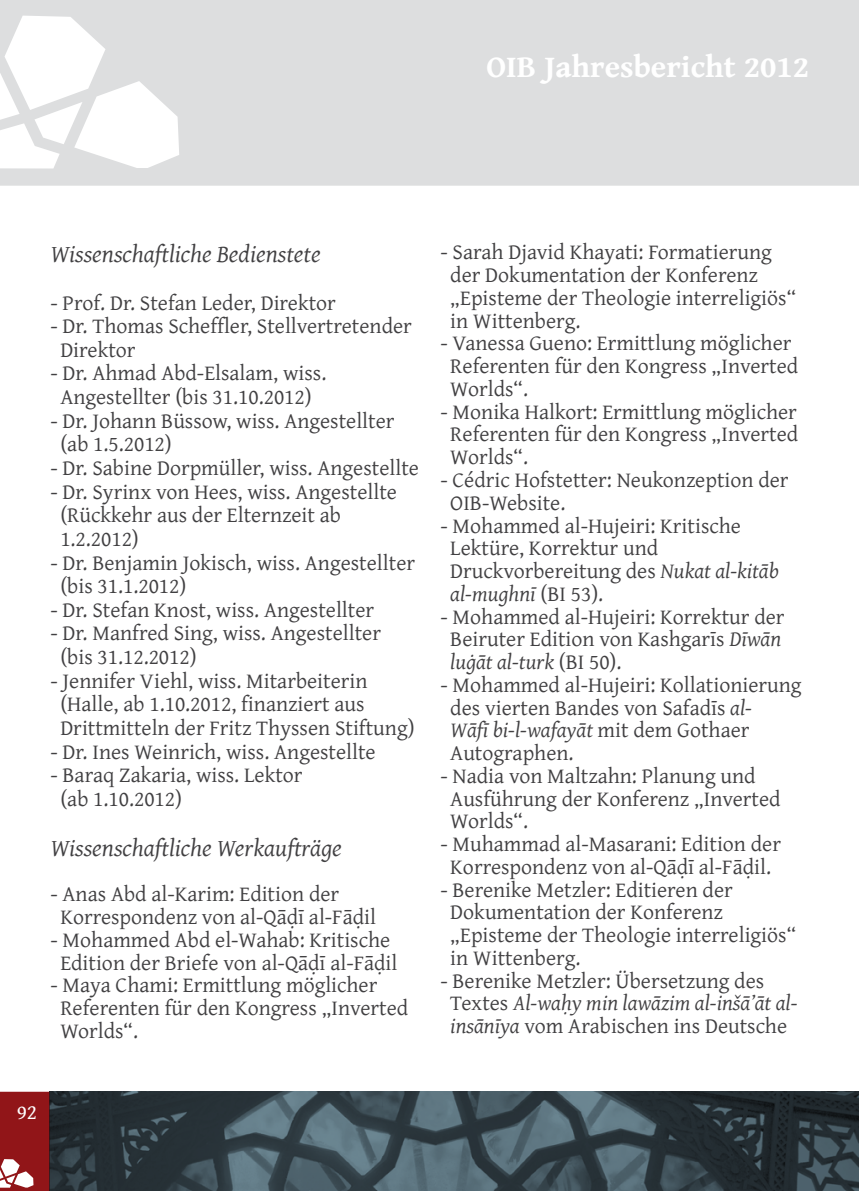
<style>
.page{position:relative;width:859px;height:1191px;background:#fff}
.page>*{position:absolute;margin:0;border:0;box-sizing:border-box;transform-origin:0 0}
.t1{font:700 31.5px "Gentium Book Basic";color:#fff}
.t2{font:italic 24.5px "Gentium Plus";color:#414042}
.t3{font:21.88px/22.8px "Gentium Plus";color:#414042}
.t4{font:21px "Gentium Book Basic";color:#fff}
.s1{font-style:italic}
</style>
<div class="page">
<svg style="left:0;top:0;width:858px;height:186px;background:#e0e1e2"></svg>
<svg style="left:0;top:1091px;width:50px;height:100px;background:#9c3033"></svg>
<svg style="left:50px;top:1091px;width:808px;height:100px;background:#38474f"></svg>
<h1 class="t1" style="left:486px;top:43px;width:324px">OIB Jahresbericht 2012</h1>
<p class="t2" style="left:50px;top:231px;width:272px">Wissenschaftliche Bedienstete</p>
<p class="t3" style="left:50px;top:289px;width:287px">- Prof. Dr. Stefan Leder, Direktor</p>
<p class="t3" style="left:60px;top:312px;width:353px;line-height:23.6px;text-indent:-10px">- Dr. Thomas Scheffler, Stellvertretender<br>Direktor</p>
<p class="t3" style="left:50px;top:360px;width:277px;line-height:23.6px;text-align:center">- Dr. Ahmad Abd-Elsalam, wiss.<br>Angestellter (bis 31.10.2012)</p>
<p class="t3" style="left:60px;top:407px;width:335px;line-height:23.6px;text-indent:-10px">- Dr. Johann Büssow, wiss. Angestellter (ab 1.5.2012)</p>
<p class="t3" style="left:50px;top:455px;width:370px">- Dr. Sabine Dorpmüller, wiss. Angestellte</p>
<p class="t3" style="left:60px;top:478px;width:338px;line-height:23.6px;text-indent:-10px">- Dr. Syrinx von Hees, wiss. Angestellte (Rückkehr aus der Elternzeit ab<br>1.2.2012)</p>
<p class="t3" style="left:60px;top:549px;width:356px;line-height:23.6px;text-indent:-10px">- Dr. Benjamin Jokisch, wiss. Angestellter (bis 31.1.2012)</p>
<p class="t3" style="left:50px;top:596px;width:325px">- Dr. Stefan Knost, wiss. Angestellter</p>
<p class="t3" style="left:60px;top:620px;width:322px;line-height:23.6px;text-indent:-10px">- Dr. Manfred Sing, wiss. Angestellter (bis 31.12.2012)</p>
<p class="t3" style="left:60px;top:667px;width:355px;line-height:23.6px;text-indent:-10px">- Jennifer Viehl, wiss. Mitarbeiterin (Halle, ab 1.10.2012, finanziert aus<br>Drittmitteln der Fritz Thyssen Stiftung)</p>
<p class="t3" style="left:50px;top:738px;width:327px">- Dr. Ines Weinrich, wiss. Angestellte</p>
<p class="t3" style="left:60px;top:761px;width:244px;line-height:23.6px;text-indent:-10px">- Baraq Zakaria, wiss. Lektor (ab 1.10.2012)</p>
<p class="t2" style="left:50px;top:824px;width:293px">Wissenschaftliche Werkaufträge</p>
<p class="t3" style="left:60px;top:881px;width:317px;text-indent:-10px">- Anas Abd al-Karim: Edition der<br>Korrespondenz von al-Qāḍī al-Fāḍil</p>
<p class="t3" style="left:50px;top:926px;width:348px;text-align:center">- Mohammed Abd el-Wahab: Kritische<br>Edition der Briefe von al-Qāḍī al-Fāḍil</p>
<p class="t3" style="left:60px;top:972px;width:349px;text-indent:-10px">- Maya Chami: Ermittlung möglicher<br>Referenten für den Kongress „Inverted<br>Worlds“.</p>
<p class="t3" style="left:450px;top:239px;width:347px;text-indent:-10px">- Sarah Djavid Khayati: Formatierung der Dokumentation der Konferenz „Episteme der Theologie interreligiös“ in Wittenberg.</p>
<p class="t3" style="left:450px;top:330px;width:349px;text-indent:-10px">- Vanessa Gueno: Ermittlung möglicher<br>Referenten für den Kongress „Inverted<br>Worlds“.</p>
<p class="t3" style="left:450px;top:398px;width:349px;text-align:justify;text-indent:-10px">- Monika Halkort: Ermittlung möglicher Referenten für den Kongress „Inverted Worlds“.</p>
<p class="t3" style="left:450px;top:467px;width:339px;text-indent:-10px">- Cédric Hofstetter: Neukonzeption der<br>OIB-Website.</p>
<p class="t3" style="left:450px;top:512px;width:330px;text-indent:-10px">- Mohammed al-Hujeiri: Kritische<br>Lektüre, Korrektur und<br>Druckvorbereitung des <span class="s1">Nukat al-kitāb al-mughnī</span> (BI 53).</p>
<p class="t3" style="left:450px;top:603px;width:335px;text-indent:-10px">- Mohammed al-Hujeiri: Korrektur der<br>Beiruter Edition von Kashgarīs <span class="s1">Dīwān luġāt al-turk</span> (BI 50).</p>
<p class="t3" style="left:450px;top:671px;width:352px;text-indent:-10px">- Mohammed al-Hujeiri: Kollationierung des vierten Bandes von Safadīs <span class="s1">al-<br>Wāfī bi-l-wafayāt</span> mit dem Gothaer<br>Autographen.</p>
<p class="t3" style="left:450px;top:762px;width:331px;text-indent:-10px">- Nadia von Maltzahn: Planung und<br>Ausführung der Konferenz „Inverted<br>Worlds“.</p>
<p class="t3" style="left:440px;top:831px;width:342px;text-align:center">- Muhammad al-Masarani: Edition der<br>Korrespondenz von al-Qāḍī al-Fāḍil.</p>
<p class="t3" style="left:450px;top:876px;width:347px;text-indent:-10px">- Berenike Metzler: Editieren der<br>Dokumentation der Konferenz „Episteme der Theologie interreligiös“ in Wittenberg.</p>
<p class="t3" style="left:450px;top:967px;width:348px;text-indent:-10px">- Berenike Metzler: Übersetzung des<br>Textes <span class="s1">Al-waḥy min lawāzim al-inšā’āt al&shy;insānīya</span> vom Arabischen ins Deutsche</p>
<p class="t4" style="left:17px;top:1096px;width:22px">92</p>
</div>
